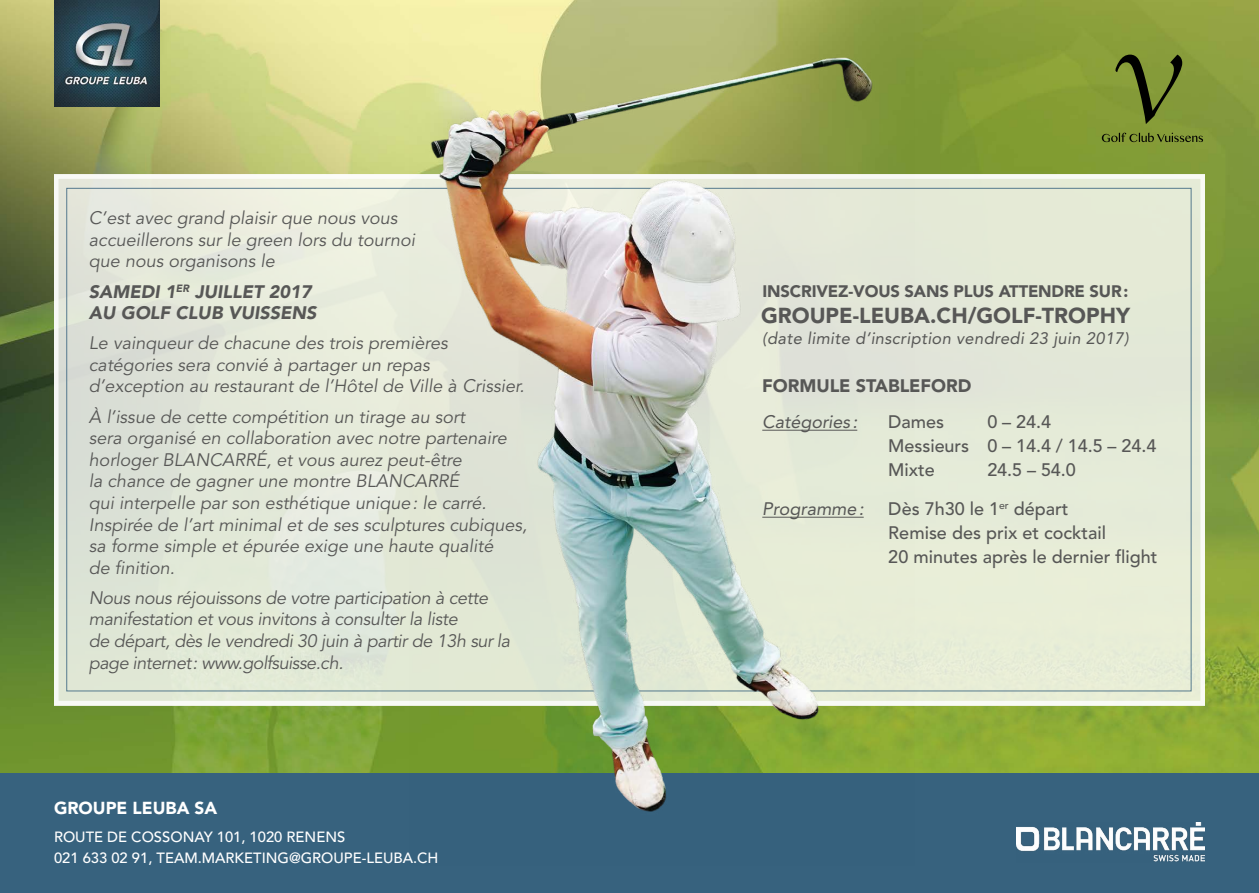
<style>
.page{position:relative;width:1259px;height:893px;background:#fff}
.page>*{position:absolute;margin:0;border:0;box-sizing:border-box;transform-origin:0 0}
.t1{font:900 21.6px "Avenir LT Std";color:#575756}
.t2{font:italic 18px/21.6px "Avenir LT Std";color:#575756}
.t3{font:italic 18px/21.6px "Avenir LT Std";letter-spacing:-.02em;color:#575756}
.t4{font:500 18px/24px "Avenir LT Std";color:#575756}
.t5{font:italic 900 18px/21.6px "Avenir LT Std";color:#575756}
.t6{font:italic 18px "Avenir LT Std";letter-spacing:-.005em;color:#575756}
.t7{font:900 18px "Avenir LT Std";letter-spacing:-.005em;color:#575756}
.t8{font:900 17.25px "Avenir LT Std";color:#fff}
.t9{font:italic 16.5px "Avenir LT Std";letter-spacing:.02em;color:#575756}
.t10{font:900 16.5px "Avenir LT Std";letter-spacing:-.01em;color:#575756}
.t11{font:500 14.7px/20.2px "Avenir LT Std";color:#fff}
</style>
<div class="page">
<img style="left:0;top:0;width:1259px;height:774px">
<div style="left:54px;top:174px;width:1151px;height:531px;background:#e5ead8"></div>
<img style="left:54px;top:0;width:106px;height:106px">
<div style="left:0;top:774px;width:1259px;height:119px;background:#37627e"></div>
<img style="left:410px;top:9px;width:504px;height:803px">
<img style="left:1016px;top:823px;width:189px;height:39px">
<hr style="left:762px;top:430px;width:95px;height:1px;background:#575756">
<hr style="left:762px;top:517px;width:101px;height:1px;background:#575756">
<svg style="left:1115px;top:55px;width:67px;height:69px;background:#697a2d"></svg>
<svg style="left:1101px;top:133px;width:102px;height:9px"></svg>
<p class="t2" style="left:89px;top:208px;width:327px">C’est avec grand plaisir que nous vous accueillerons sur le green lors du tournoi que nous organisons le</p>
<p class="t5" style="left:89px;top:281px;width:229px">SAMEDI 1<sup>ER</sup> JUILLET 2017<br>AU GOLF CLUB VUISSENS</p>
<p class="t2" style="left:89px;top:333px;width:437px">Le vainqueur de chacune des trois premières catégories sera convié à partager un repas d’exception au restaurant de l’Hôtel de Ville à Crissier.</p>
<p class="t2" style="left:89px;top:406px;width:440px">À l’issue de cette compétition un tirage au sort<br>sera organisé en collaboration avec notre partenaire horloger BLANCARRÉ, et vous aurez peut-être<br>la chance de gagner une montre BLANCARRÉ<br>qui interpelle par son esthétique unique: le carré.<br>Inspirée de l’art minimal et de ses sculptures cubiques, sa forme simple et épurée exige une haute qualité<br>de finition.</p>
<p class="t3" style="left:89px;top:587px;width:422px">Nous nous réjouissons de votre participation à cette manifestation et vous invitons à consulter la liste<br>de départ, dès le vendredi 30 juin à partir de 13h sur la page internet: www.golfsuisse.ch.</p>
<p class="t8" style="left:54px;top:797px;width:165px">GROUPE LEUBA SA</p>
<p class="t11" style="left:54px;top:827px;width:386px">ROUTE DE COSSONAY 101, 1020 RENENS<br>021 633 02 91, TEAM.MARKETING@GROUPE-LEUBA.CH</p>
<p class="t10" style="left:762px;top:281px;width:367px">INSCRIVEZ-VOUS SANS PLUS ATTENDRE SUR:</p>
<p class="t1" style="left:761px;top:302px;width:370px">GROUPE-LEUBA.CH/GOLF-TROPHY</p>
<p class="t9" style="left:762px;top:329px;width:368px">(date limite d’inscription vendredi 23 juin 2017)</p>
<p class="t7" style="left:762px;top:374px;width:211px">FORMULE STABLEFORD</p>
<p class="t6" style="left:762px;top:412px;width:97px">Catégories :</p>
<p class="t4" style="left:888px;top:411px;width:57px">Dames</p>
<p class="t4" style="left:888px;top:411px;width:269px;text-indent:99px">0 – 24.4<br>Messieurs 0 – 14.4 / 14.5 – 24.4<br>Mixte</p>
<p class="t4" style="left:987px;top:459px;width:90px">24.5 – 54.0</p>
<p class="t6" style="left:762px;top:499px;width:103px">Programme:</p>
<p class="t4" style="left:888px;top:498px;width:271px">Dès 7h30 le 1<sup>er</sup> départ<br>Remise des prix et cocktail<br>20 minutes après le dernier flight</p>
</div>
